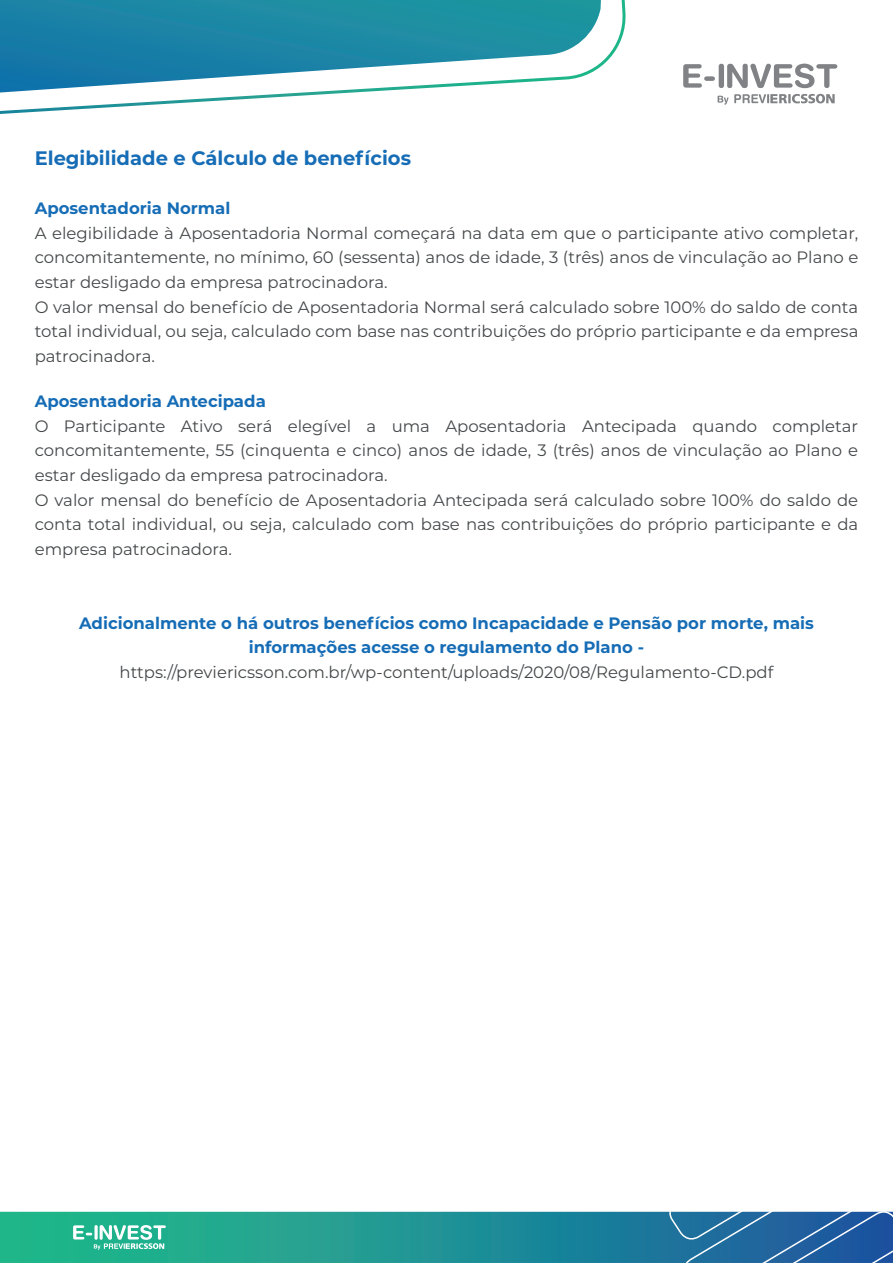
<style>
.page{position:relative;width:893px;height:1263px;background:#fff}
.page>*{position:absolute;margin:0;border:0;box-sizing:border-box;transform-origin:0 0}
.t1{font:700 19.5px "Montserrat";color:#166db6}
.t2{font:16.5px/24.6px "Montserrat";color:#444749}
.t3{font:700 16.5px/24.6px "Montserrat";color:#166db6;text-align:center}
</style>
<div class="page">
<svg style="left:683px;top:64px;width:19px;height:24px"></svg>
<div style="left:704px;top:76px;width:11px;height:5px;background:#808285;border-radius:2px"></div>
<svg style="left:718px;top:64px;width:119px;height:41px"></svg>
<svg style="left:0;top:1212px;width:665px;height:51px;background:#1f9a92"></svg>
<svg style="left:73px;top:1225px;width:93px;height:25px"></svg>
<svg style="left:665px;top:1211px;width:228px;height:52px;background:#2d6da4"></svg>
<svg style="left:0;top:0;width:626px;height:114px"></svg>
<p class="t1" style="left:35px;top:144px;width:378px">Elegibilidade e Cálculo de benefícios</p>
<p class="t3" style="left:35px;top:195px;width:197px">Aposentadoria Normal</p>
<p class="t2" style="left:35px;top:220px;width:825px">A elegibilidade à Aposentadoria Normal começará na data em que o participante ativo completar, concomitantemente, no mínimo, 60 (sessenta) anos de idade, 3 (três) anos de vinculação ao Plano e estar desligado da empresa patrocinadora.<br>O valor mensal do benefício de Aposentadoria Normal será calculado sobre 100% do saldo de conta total individual, ou seja, calculado com base nas contribuições do próprio participante e da empresa patrocinadora.</p>
<p class="t3" style="left:35px;top:388px;width:233px">Aposentadoria Antecipada</p>
<p class="t2" style="left:35px;top:413px;width:825px">O Participante Ativo será elegível a uma Aposentadoria Antecipada quando completar concomitantemente, 55 (cinquenta e cinco) anos de idade, 3 (três) anos de vinculação ao Plano e estar desligado da empresa patrocinadora.<br>O valor mensal do benefício de Aposentadoria Antecipada será calculado sobre 100% do saldo de conta total individual, ou seja, calculado com base nas contribuições do próprio participante e da empresa patrocinadora.</p>
<p class="t3" style="left:79px;top:610px;width:736px">Adicionalmente o há outros benefícios como Incapacidade e Pensão por morte, mais informações acesse o regulamento do Plano -</p>
<p class="t2" style="left:120px;top:659px;width:655px">https://previericsson.com.br/wp-content/uploads/2020/08/Regulamento-CD.pdf</p>
</div>
